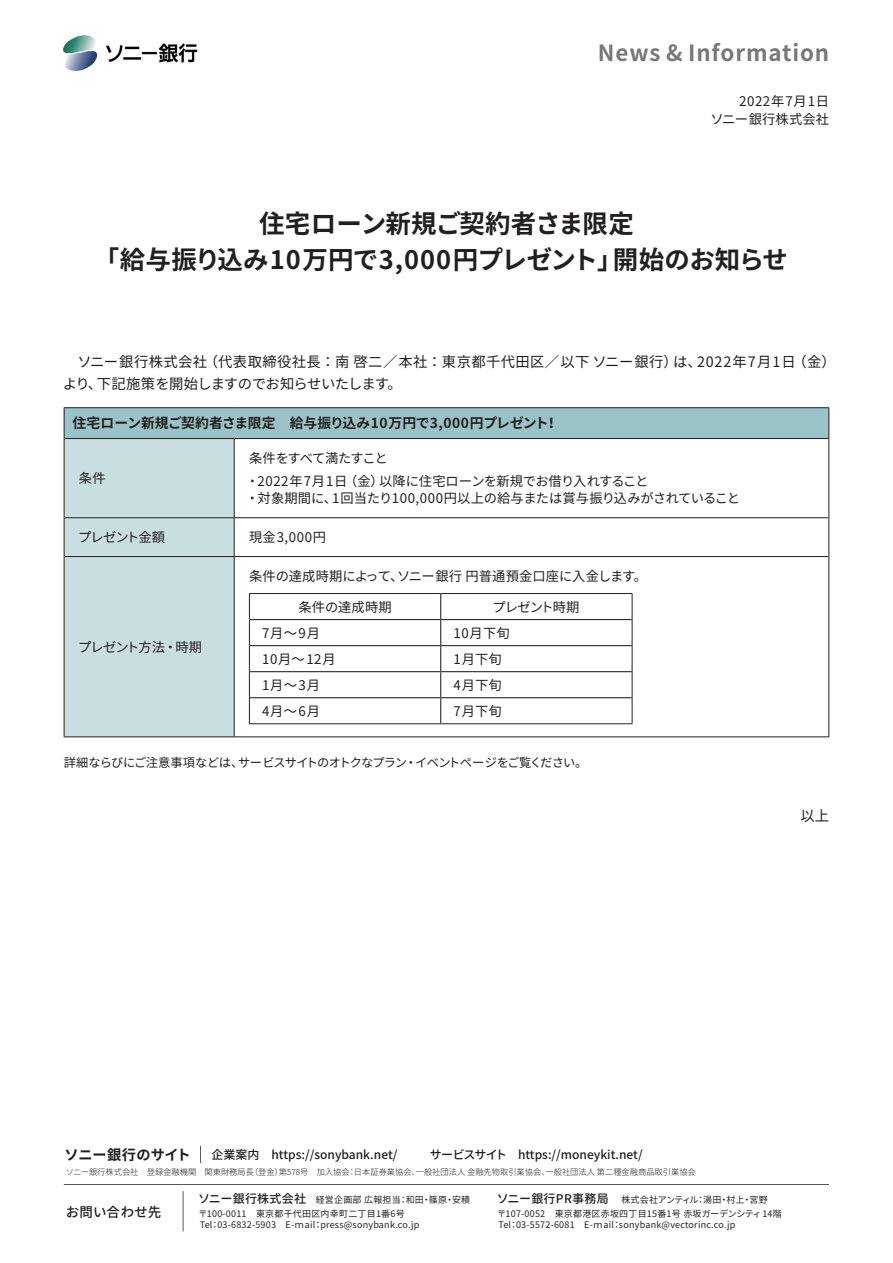
<style>
.page{position:relative;width:893px;height:1263px;background:#fff}
.page>*{position:absolute;margin:0;border:0;box-sizing:border-box;transform-origin:0 0}
.t1{font:700 25.5px/36.2px "Noto Sans CJ Kjp";letter-spacing:.005em;color:#231f20}
.t2{font:700 22.35px "Noto Sans CJ Kjp";letter-spacing:.04em;color:#76787b}
.t3{font:14.4px "Noto Sans CJ Kjp";letter-spacing:.025em;color:#231f20}
.t4{font:14.4px/21.3px "Noto Sans CJ Kjp";letter-spacing:-.03em;color:#231f20}
.t5{font:14.4px "Noto Sans CJ Kjp";letter-spacing:.075em;color:#231f20}
.t6{font:700 14.25px "Noto Sans CJ Kjp";letter-spacing:.005em;color:#231f20}
.t7{font:700 13.8px "Noto Sans CJ Kjp";letter-spacing:.01em;color:#231f20}
.t8{font:500 13.5px "Noto Sans CJ Kjp";letter-spacing:.01em;color:#231f20}
.t9{font:13.35px/17px "Noto Sans CJ Kjp";letter-spacing:.01em;color:#231f20}
.t10{font:13.35px/23.4px "Noto Sans CJ Kjp";letter-spacing:-.05em;color:#231f20}
.t11{font:13.35px "Noto Sans CJ Kjp";letter-spacing:-.07em;color:#231f20}
.t12{font:13.35px/18px "Noto Sans CJ Kjp";letter-spacing:.04em;color:#231f20;text-align:right}
.t13{font:12.15px "Noto Sans CJ Kjp";letter-spacing:-.06em;color:#231f20}
.t14{font:12.15px "Noto Sans CJ Kjp";letter-spacing:-.02em;color:#231f20}
.t15{font:500 12px "Noto Sans CJ Kjp";color:#231f20}
.t16{font:500 12px "Noto Sans CJ Kjp";letter-spacing:.025em;color:#231f20}
.t17{font:9px/11.2px "Noto Sans CJ Kjp";letter-spacing:.025em;color:#231f20}
.t18{font:9px "Noto Sans CJ Kjp";letter-spacing:-.04em;color:#231f20}
.t19{font:300 8.25px "Noto Sans CJ Kjp";color:#231f20}
.s1{color:#312f30}
</style>
<div class="page">
<img style="left:62px;top:35px;width:136px;height:36px">
<div style="left:64px;top:408px;width:765px;height:30px;background:#99c3c7"></div>
<div style="left:65px;top:439px;width:169px;height:297px;background:#c9dee0"></div>
<hr style="left:64px;top:407px;width:170px;height:1px;background:#231f20">
<hr style="left:64px;top:408px;width:1px;height:30px;background:#231f20">
<hr style="left:234px;top:407px;width:595px;height:1px;background:#231f20">
<hr style="left:828px;top:408px;width:1px;height:30px;background:#231f20">
<hr style="left:64px;top:438px;width:1px;height:80px;background:#231f20">
<hr style="left:828px;top:438px;width:1px;height:80px;background:#231f20">
<hr style="left:64px;top:518px;width:1px;height:38px;background:#231f20">
<hr style="left:828px;top:518px;width:1px;height:38px;background:#231f20">
<hr style="left:64px;top:556px;width:1px;height:180px;background:#231f20">
<hr style="left:828px;top:556px;width:1px;height:180px;background:#231f20">
<hr style="left:64px;top:736px;width:170px;height:1px;background:#231f20">
<hr style="left:234px;top:736px;width:595px;height:1px;background:#231f20">
<hr style="left:64px;top:438px;width:170px;height:1px;background:#231f20">
<hr style="left:234px;top:438px;width:594px;height:1px;background:#231f20">
<hr style="left:234px;top:439px;width:1px;height:78px;background:#231f20">
<hr style="left:234px;top:518px;width:1px;height:38px;background:#231f20">
<hr style="left:234px;top:557px;width:1px;height:179px;background:#231f20">
<hr style="left:64px;top:517px;width:170px;height:1px;background:#231f20">
<hr style="left:234px;top:517px;width:594px;height:1px;background:#231f20">
<hr style="left:64px;top:556px;width:170px;height:1px;background:#231f20">
<hr style="left:234px;top:556px;width:594px;height:1px;background:#231f20">
<hr style="left:250px;top:619px;width:191px;height:1px;background:#231f20">
<hr style="left:441px;top:619px;width:191px;height:1px;background:#231f20">
<hr style="left:250px;top:645px;width:191px;height:1px;background:#231f20">
<hr style="left:441px;top:645px;width:191px;height:1px;background:#231f20">
<hr style="left:250px;top:671px;width:191px;height:1px;background:#231f20">
<hr style="left:441px;top:671px;width:191px;height:1px;background:#231f20">
<hr style="left:250px;top:697px;width:191px;height:1px;background:#231f20">
<hr style="left:441px;top:697px;width:191px;height:1px;background:#231f20">
<svg style="left:440px;top:594px;width:1px;height:129px"></svg>
<hr style="left:249px;top:593px;width:192px;height:1px;background:#231f20">
<hr style="left:441px;top:593px;width:191px;height:1px;background:#231f20">
<svg style="left:249px;top:594px;width:1px;height:129px"></svg>
<svg style="left:632px;top:594px;width:1px;height:129px"></svg>
<hr style="left:249px;top:723px;width:192px;height:1px;background:#231f20">
<hr style="left:441px;top:723px;width:191px;height:1px;background:#231f20">
<hr style="left:183px;top:1191px;width:1px;height:40px;background:#57585a">
<hr style="left:64px;top:1184px;width:765px;height:1px;background:#57585a">
<svg style="left:200px;top:1146px;width:1px;height:17px"></svg>
<h2 class="t2" style="left:598px;top:40px;width:233px">News &amp; Information</h2>
<h3 class="t12" style="left:710px;top:93px;width:120px">2022年7月1日<br>ソニー銀行株式会社</h3>
<h1 class="t1" style="left:613px;top:206px;width:176px;text-indent:-354px">住宅ローン新規ご契約者さま限定<br>開始のお知らせ</h1>
<h1 class="t1" style="left:94px;top:242px;width:530px">「給与振り込み10万円で3,000円プレゼント」</h1>
<h3 class="t3" style="left:204px;top:354px;width:476px">（代表取締役社長：南啓二／本社：東京都千代田区／以下ソニー銀行）</h3>
<h3 class="t5" style="left:697px;top:354px;width:100px">2022年7月1日</h3>
<h3 class="t4" style="left:97px;top:352px;width:307px;text-indent:-33px">　ソニー銀行株式会社<br>下記施策を開始しますのでお知らせいたします。</h3>
<h3 class="t3" style="left:673px;top:354px;width:30px">は、</h3>
<h3 class="t3" style="left:63px;top:375px;width:41px">より、</h3>
<h3 class="t3" style="left:792px;top:354px;width:45px">（金(</h3>
<h3 class="t7" style="left:73px;top:415px;width:478px">住宅ローン新規ご契約者さま限定　給与振り込み10万円で3,000円プレゼント</h3>
<h3 class="t7" style="left:545px;top:415px;width:15px">!</h3>
<h3 class="t9" style="left:79px;top:470px;width:28px">条件</h3>
<h3 class="t11" style="left:78px;top:530px;width:89px">プレゼント金額</h3>
<h3 class="t11" style="left:78px;top:639px;width:125px">プレゼント方法・時期</h3>
<h3 class="t10" style="left:379px;top:447px;width:271px;text-indent:-130px">条件をすべて満たすこと<br>以降に住宅ローンを新規でお借り入れすること</h3>
<h3 class="t9" style="left:344px;top:473px;width:41px">（金）</h3>
<h3 class="t9" style="left:332px;top:473px;width:410px;text-indent:-86px"><span class="s1">・</span>2022年7月1日<br>1回当たり100,000円以上の給与または賞与振り込みがされていること</h3>
<h3 class="t9" style="left:246px;top:490px;width:93px"><span class="s1">・</span>対象期間に、</h3>
<h3 class="t9" style="left:249px;top:529px;width:79px">現金3,000円</h3>
<h3 class="t9" style="left:249px;top:568px;width:400px">条件の達成時期によってソニー銀行円普通預金口座に入金します。</h3>
<h3 class="t9" style="left:390px;top:568px;width:15px">、</h3>
<h3 class="t9" style="left:298px;top:598px;width:95px">条件の達成時期</h3>
<h3 class="t11" style="left:492px;top:599px;width:89px">プレゼント時期</h3>
<h3 class="t9" style="left:262px;top:625px;width:59px">7月～9月</h3>
<h3 class="t9" style="left:453px;top:625px;width:58px">10月下旬</h3>
<h3 class="t9" style="left:262px;top:651px;width:75px">10月～12月</h3>
<h3 class="t9" style="left:453px;top:651px;width:50px">1月下旬</h3>
<h3 class="t9" style="left:262px;top:677px;width:59px">1月～3月</h3>
<h3 class="t9" style="left:453px;top:677px;width:50px">4月下旬</h3>
<h3 class="t9" style="left:262px;top:703px;width:59px">4月～6月</h3>
<h3 class="t9" style="left:453px;top:703px;width:50px">7月下旬</h3>
<h3 class="t14" style="left:64px;top:755px;width:181px">詳細ならびにご注意事項などは、</h3>
<h3 class="t13" style="left:415px;top:755px;width:174px">イベントページをご覧ください。</h3>
<h3 class="t13" style="left:238px;top:755px;width:170px">サービスサイトのオトクなプラン</h3>
<h3 class="t13" style="left:405px;top:755px;width:14px">・</h3>
<h3 class="t3" style="left:800px;top:807px;width:30px">以上</h3>
<h3 class="t6" style="left:65px;top:1147px;width:128px">ソニー銀行のサイト</h3>
<h3 class="t15" style="left:211px;top:1148px;width:188px">企業案内　https://sonybank.net/</h3>
<h3 class="t15" style="left:430px;top:1148px;width:215px">サービスサイト　https://moneykit.net/</h3>
<p class="t19" style="left:250px;top:1167px;width:101px">（登金第） 578号　加入協会</p>
<p class="t19" style="left:545px;top:1167px;width:152px">一般社団法人第二種金融商品取引業協会</p>
<p class="t19" style="left:66px;top:1167px;width:190px">ソニー銀行株式会社　登録金融機関　関東財務局長</p>
<p class="t19" style="left:354px;top:1167px;width:67px">日本証券業協会、</p>
<p class="t19" style="left:416px;top:1167px;width:135px">一般社団法人金融先物取引業協会、</p>
<p class="t19" style="left:348px;top:1167px;width:10px">：</p>
<h3 class="t8" style="left:66px;top:1205px;width:97px">お問い合わせ先</h3>
<h3 class="t16" style="left:198px;top:1192px;width:110px">ソニー銀行株式会社</h3>
<p class="t17" style="left:320px;top:1208px;width:101px;text-indent:-122px">〒100-0011　東京都千代田区内幸町二丁目 番1 号6 press@sonybank.co.jp</p>
<p class="t17" style="left:429px;top:1194px;width:20px">篠原</p>
<p class="t17" style="left:306px;top:1194px;width:96px">　経営企画部広報担当</p>
<p class="t17" style="left:452px;top:1194px;width:20px">安積</p>
<p class="t17" style="left:406px;top:1194px;width:20px">和田</p>
<p class="t17" style="left:399px;top:1194px;width:10px">：</p>
<p class="t17" style="left:422px;top:1194px;width:10px">・</p>
<p class="t17" style="left:445px;top:1194px;width:10px">・</p>
<p class="t17" style="left:200px;top:1219px;width:14px">Tel</p>
<p class="t17" style="left:210px;top:1219px;width:106px">：03-6832-5903　E-ｍail</p>
<p class="t17" style="left:313px;top:1219px;width:10px">：</p>
<h3 class="t16" style="left:497px;top:1192px;width:113px">ソニー銀行PR事務局</h3>
<p class="t17" style="left:619px;top:1208px;width:164px;text-indent:-122px">〒107-0052　東京都港区赤坂四丁目15番 号1 赤坂ガーデンシティ14階sonybank@vectorinc.co.jp</p>
<p class="t18" style="left:621px;top:1194px;width:78px">株式会社アンティル</p>
<p class="t17" style="left:726px;top:1194px;width:20px">村上</p>
<p class="t17" style="left:749px;top:1194px;width:20px">宮野</p>
<p class="t17" style="left:703px;top:1194px;width:20px">湯田</p>
<p class="t17" style="left:696px;top:1194px;width:10px">：</p>
<p class="t17" style="left:719px;top:1194px;width:10px">・</p>
<p class="t17" style="left:742px;top:1194px;width:10px">・</p>
<p class="t17" style="left:498px;top:1219px;width:14px">Tel</p>
<p class="t17" style="left:509px;top:1219px;width:106px">：03-5572-6081　E-ｍail</p>
<p class="t17" style="left:612px;top:1219px;width:10px">：</p>
</div>
